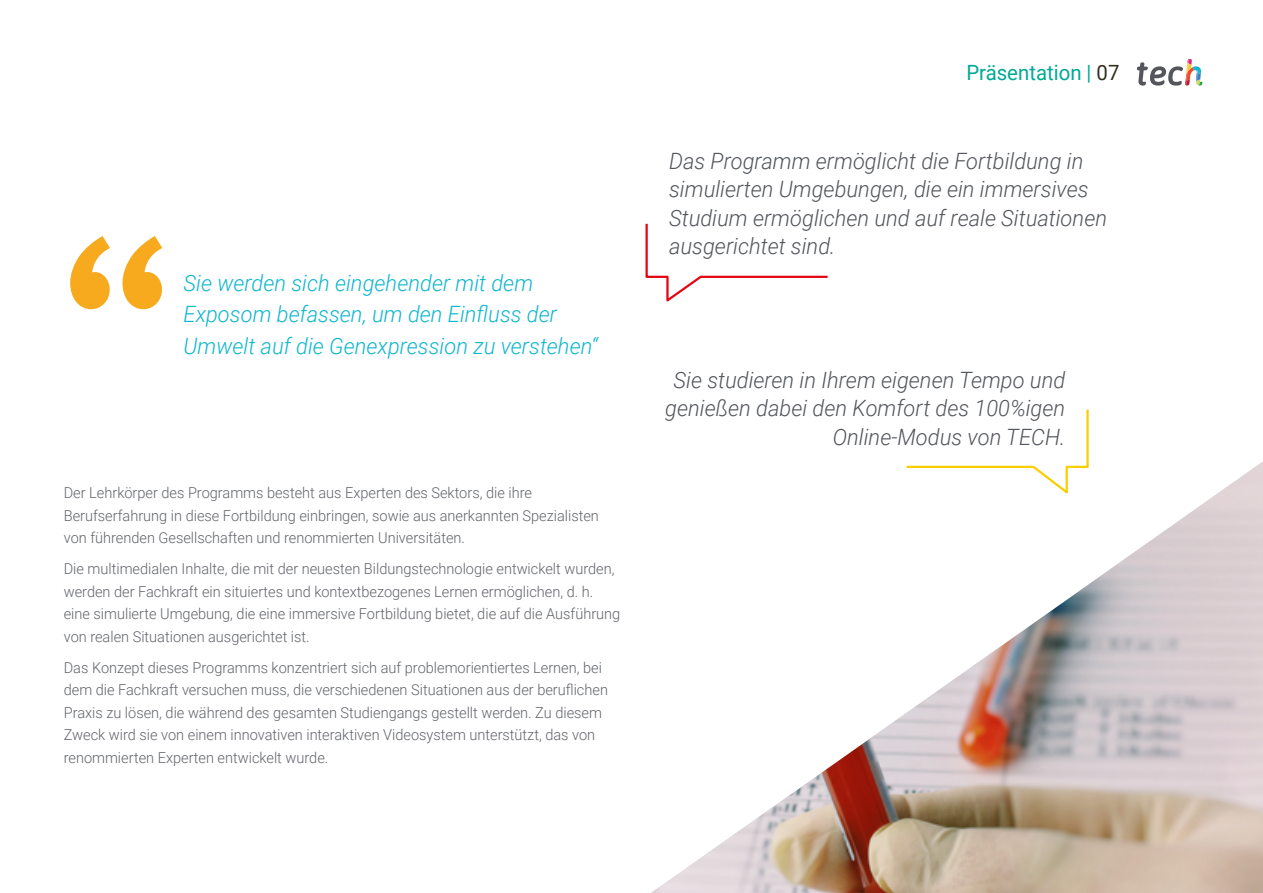
<style>
.page{position:relative;width:1263px;height:893px;background:#fff}
.page>*{position:absolute;margin:0;border:0;box-sizing:border-box;transform-origin:0 0}
.t1{font:italic 300 22.5px/28.5px "Roboto";color:#52555b;text-align:right}
.t2{font:italic 300 22.5px/31.5px "Roboto";color:#0fb6cf}
.t3{font:21px "Roboto";color:#00a996}
.t4{font:300 15px/22.5px "Roboto";color:#61646a}
.s1{color:#312e20}
</style>
<div class="page">
<img style="left:651px;top:461px;width:612px;height:432px">
<svg style="left:904px;top:409px;width:186px;height:88px"></svg>
<svg style="left:645px;top:223px;width:183px;height:79px"></svg>
<svg style="left:70px;top:236px;width:92px;height:73px"></svg>
<svg style="left:1137px;top:59px;width:65px;height:27px"></svg>
<h1 class="t2" style="left:184px;top:266px;width:416px">Sie werden sich eingehender mit dem<br>Exposom befassen, um den Einfluss der<br>Umwelt auf die Genexpression zu verstehen“</h1>
<p class="t4" style="left:64px;top:481px;width:537px">Der Lehrkörper des Programms besteht aus Experten des Sektors, die ihre<br>Berufserfahrung in diese Fortbildung einbringen, sowie aus anerkannten Spezialisten von führenden Gesellschaften und renommierten Universitäten.</p>
<p class="t4" style="left:64px;top:557px;width:558px">Die multimedialen Inhalte, die mit der neuesten Bildungstechnologie entwickelt wurden, werden der Fachkraft ein situiertes und kontextbezogenes Lernen ermöglichen, d. h. eine simulierte Umgebung, die eine immersive Fortbildung bietet, die auf die Ausführung von realen Situationen ausgerichtet ist.</p>
<p class="t4" style="left:64px;top:655px;width:546px">Das Konzept dieses Programms konzentriert sich auf problemorientiertes Lernen, bei dem die Fachkraft versuchen muss, die verschiedenen Situationen aus der beruflichen Praxis zu lösen, die während des gesamten Studiengangs gestellt werden. Zu diesem Zweck wird sie von einem innovativen interaktiven Videosystem unterstützt, das von renommierten Experten entwickelt wurde.</p>
<h2 class="t3" style="left:966px;top:57px;width:155px">Präsentation | <span class="s1">07</span></h2>
<h1 class="t1" style="left:669px;top:146px;width:439px;text-align:left">Das Programm ermöglicht die Fortbildung in simulierten Umgebungen, die ein immersives Studium ermöglichen und auf reale Situationen ausgerichtet sind.</h1>
<h1 class="t1" style="left:665px;top:365px;width:402px">Sie studieren in Ihrem eigenen Tempo und genießen dabei den Komfort des 100%igen<br>Online-Modus von TECH.</h1>
</div>
